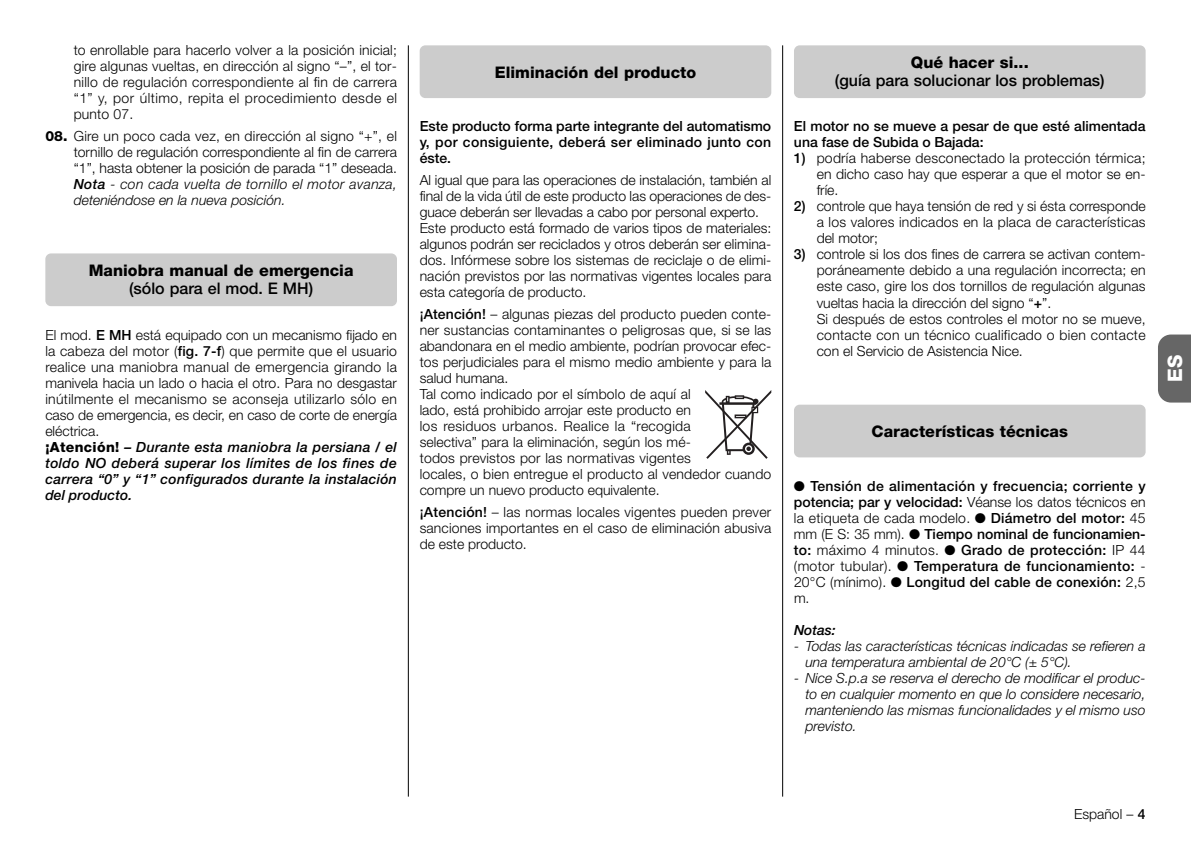
<style>
.page{position:relative;width:1191px;height:842px;background:#fff}
.page>*{position:absolute;margin:0;border:0;box-sizing:border-box;transform-origin:0 0}
.t1{font:800 20px "Helvetica Neue";color:#fff}
.t2{font:800 16px "Helvetica Neue";color:#000}
.t3{font:500 16px "Helvetica Neue";color:#000}
.t4{font:300 14px/16px "Helvetica Neue";letter-spacing:.005em;color:#000;text-align:justify}
.t5{font:500 14px/16px "Helvetica Neue";letter-spacing:.015em;color:#000;text-align:justify}
.t6{font:italic 300 14px/16px "Helvetica Neue";color:#000}
.t7{font:italic 500 14px "Helvetica Neue";color:#000}
.s1{font-weight:800}
.s2{font-weight:500;font-style:italic}
.s3{font-style:italic}
.s4{font-weight:500}
.s5{font-weight:300}
</style>
<div class="page">
<div style="left:1158px;top:334px;width:33px;height:69px;background:#666"></div>
<hr style="left:408px;top:45px;width:1px;height:752px;background:#000">
<hr style="left:782px;top:45px;width:1px;height:752px;background:#000">
<div style="left:45px;top:253px;width:352px;height:53px;background:#ccc;border-radius:6px"></div>
<div style="left:794px;top:45px;width:351px;height:53px;background:#ccc;border-radius:6px"></div>
<svg style="left:705px;top:390px;width:66px;height:69px"></svg>
<div style="left:420px;top:45px;width:351px;height:53px;background:#ccc;border-radius:6px"></div>
<div style="left:794px;top:405px;width:351px;height:52px;background:#ccc;border-radius:6px"></div>
<p class="t4" style="left:74px;top:44px;width:325px">to enrollable para hacerlo volver a la posición inicial; gire algunas vueltas, en dirección al signo “–”, el tor&shy;nillo de regulación correspondiente al fin de carrera “1” y, por último, repita el procedimiento desde el punto 07.</p>
<p class="t4" style="left:74px;top:129px;width:325px;text-indent:-28px"><span class="s1">08.</span> Gire un poco cada vez, en dirección al signo “+”, el tornillo de regulación correspondiente al fin de carrera “1”, hasta obtener la posición de parada “1” deseada.<br><span class="s2">Nota</span> <span class="s3">- con cada vuelta de tornillo el motor avanza, deteniéndose en la nueva posición.</span></p>
<p class="t5" style="left:420px;top:120px;width:353px">Este producto forma parte integrante del automatismo y, por consiguiente, deberá ser eliminado junto con éste.</p>
<p class="t2" style="left:495px;top:66px;width:203px">Eliminación del producto</p>
<p class="t4" style="left:420px;top:173px;width:353px;text-align:left">Al igual que para las operaciones de instalación, también al final de la vida útil de este producto las operaciones de des&shy;guace deberán ser llevadas a cabo por personal experto.<br>Este producto está formado de varios tipos de materiales: algunos podrán ser reciclados y otros deberán ser elimina&shy;dos. Infórmese sobre los sistemas de reciclaje o de elimi&shy;nación previstos por las normativas vigentes locales para esta categoría de producto.</p>
<p class="t4" style="left:420px;top:307px;width:353px;text-align:left"><span class="s4">¡Atención!</span> – algunas piezas del producto pueden conte&shy;ner sustancias contaminantes o peligrosas que, si se las abandonara en el medio ambiente, podrían provocar efec&shy;tos perjudiciales para el mismo medio ambiente y para la salud humana.<br>Tal como indicado por el símbolo de aquí al<br>lado, está prohibido arrojar este producto en<br>los residuos urbanos. Realice la “recogida<br>selectiva” para la eliminación, según los mé -<br>todos previstos por las normativas vigentes<br>locales, o bien entregue el producto al vendedor cuando compre un nuevo producto equivalente.</p>
<p class="t4" style="left:420px;top:505px;width:353px"><span class="s4">¡Atención!</span> – las normas locales vigentes pueden prever sanciones importantes en el caso de eliminación abusiva de este producto.</p>
<p class="t2" style="left:89px;top:264px;width:266px">Maniobra manual de emergencia</p>
<p class="t3" style="left:129px;top:282px;width:185px">(sólo para el mod. E MH)</p>
<p class="t4" style="left:45px;top:328px;width:353px;text-align:left">El mod. <span class="s4">E MH</span> está equipado con un mecanismo fijado en la cabeza del motor (<span class="s4">fig. 7-f</span>) que permite que el usuario realice una maniobra manual de emergencia girando la manivela hacia un lado o hacia el otro. Para no desgastar inútilmente el mecanismo se aconseja utilizarlo sólo en caso de emergencia, es decir, en caso de corte de energía eléctrica.<br><span class="s1">¡Atención!</span> <span class="s2">– Durante esta maniobra la persiana / el toldo NO deberá superar los límites de los fines de carrera “0” y “1” configurados durante la instalación del producto.</span></p>
<p class="t2" style="left:911px;top:56px;width:119px">Qué hacer si...</p>
<p class="t3" style="left:835px;top:74px;width:271px">(guía para solucionar los problemas)</p>
<p class="t5" style="left:794px;top:120px;width:353px">El motor no se mueve a pesar de que esté alimentada una fase de Subida o Bajada:</p>
<p class="t4" style="left:816px;top:152px;width:330px;text-indent:-23px"><span class="s4">1)</span> podría haberse desconectado la protección térmica; en dicho caso hay que esperar a que el motor se en - fríe.</p>
<p class="t4" style="left:816px;top:200px;width:330px;text-indent:-23px"><span class="s4">2)</span> controle que haya tensión de red y si ésta corresponde a los valores indicados en la placa de características del motor;</p>
<p class="t4" style="left:816px;top:248px;width:330px;text-align:left;text-indent:-23px"><span class="s4">3)</span> controle si los dos fines de carrera se activan contem&shy;poráneamente debido a una regulación incorrecta; en este caso, gire los dos tornillos de regulación algunas vueltas hacia la dirección del signo “<span class="s4">+</span>”.<br>Si después de estos controles el motor no se mueve, contacte con un técnico cualificado o bien contacte con el Servicio de Asistencia Nice.</p>
<p class="t2" style="left:871px;top:426px;width:198px">Características técnicas</p>
<p class="t5" style="left:794px;top:479px;width:353px">● Tensión de alimentación y frecuencia; corriente y potencia; par y velocidad: <span class="s5">Véanse los datos técnicos en la etiqueta de cada modelo.</span> ● Diámetro del motor: <span class="s5">45 mm (E S: 35 mm).</span> ● Tiempo nominal de funcionamien&shy;to: <span class="s5">máximo 4 minutos.</span> ● Grado de protección: <span class="s5">IP 44 (motor tubular).</span> ● Temperatura de funcionamiento: <span class="s5">- 20°C (mínimo).</span> ● Longitud del cable de conexión: <span class="s5">2,5 m.</span></p>
<p class="t7" style="left:794px;top:625px;width:43px">Notas:</p>
<p class="t6" style="left:805px;top:639px;width:342px;text-indent:-11px">- Todas las características técnicas indicadas se refieren a una temperatura ambiental de 20°C (± 5°C).</p>
<p class="t6" style="left:805px;top:671px;width:342px;text-align:justify;text-indent:-11px">- Nice S.p.a se reserva el derecho de modificar el produc&shy;to en cualquier momento en que lo considere necesario, manteniendo las mismas funcionalidades y el mismo uso previsto.</p>
<h1 class="t1" style="left:1168px;top:382px;width:29px;rotate:-90deg">ES</h1>
<p class="t4" style="left:1074px;top:807px;width:73px">Español – <span class="s4">4</span></p>
</div>
